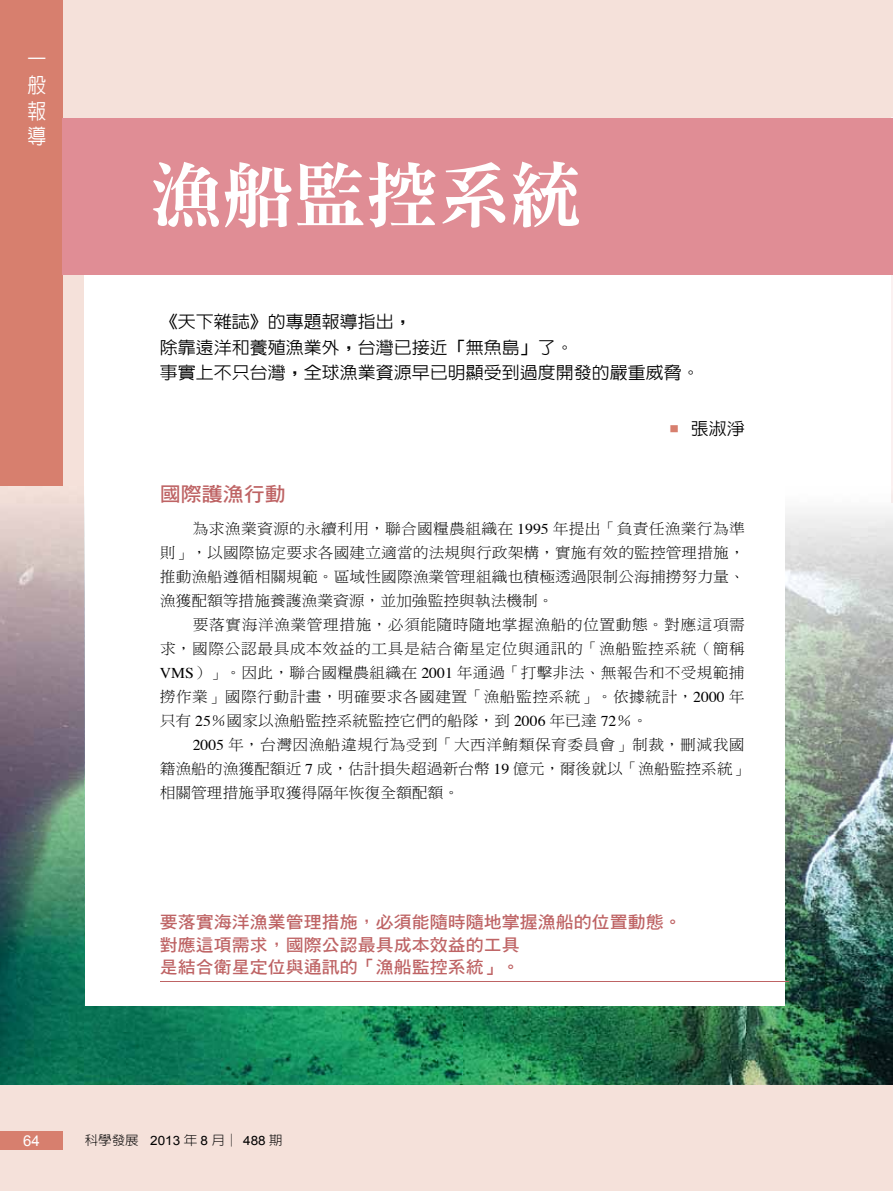
<style>
.page{position:relative;width:893px;height:1191px;background:#f5e1da}
.page>*{position:absolute;margin:0;border:0;box-sizing:border-box;transform-origin:0 0}
.t1{font:72px "DF Ming Std W9";color:#fff}
.t2{font:500 21px/25.7px "AR New Hei B5";color:#fff;text-align:justify;scale:.9 1}
.t3{font:19.95px "DF Hei Std W7";color:#be6364;scale:1.05 1}
.t4{font:500 17.1px/25.5px "AR New Hei B5";color:#000;scale:1.05 1}
.t5{font:17.1px/22.5px "DF Hei Std W7";color:#be6364;scale:1.05 1}
.t6{font:15px/24px "DF Ming Std W3";color:#000;text-align:justify;scale:1.05 1}
.t7{font:15px "Arial";color:#fff}
.t8{font:300 12.9px "AR New Hei B5";color:#000;scale:1.05 1}
.s1{font-weight:700}
.s2{font-family:"Times"}
.s3{font-family:"Arial";font-weight:400}
</style>
<div class="page">
<div style="left:85px;top:118px;width:808px;height:966px;background:#fff"></div>
<div style="left:0;top:1131px;width:62px;height:18px;background:#d77f6e"></div>
<div style="left:0;top:0;width:62px;height:487px;background:#d77f6e"></div>
<hr style="left:891px;top:118px;width:2px;height:385px;background:#fbf0f0">
<img style="left:0;top:487px;width:893px;height:597px">
<svg style="left:891px;top:487px;width:2px;height:16px"></svg>
<div style="left:85px;top:351px;width:699px;height:655px;background:#fff"></div>
<div style="left:62px;top:118px;width:831px;height:156px;background:#e08d95"></div>
<hr style="left:161px;top:981px;width:628px;height:1px;background:#be6364">
<h2 class="t2" style="left:28px;top:47px;width:22px">一般報導</h2>
<h1 class="t1" style="left:150px;top:156px;width:433px">漁船監控系統</h1>
<p class="t4" style="left:160px;top:309px;width:516px"><span class="s1">《</span>天下雜誌<span class="s1">》</span>的專題報導指出<span class="s1">，<br></span>除靠遠洋和養殖漁業外<span class="s1">，</span>台灣已接近<span class="s1">「</span>無魚島<span class="s1">」</span>了<span class="s1">。<br></span>事實上不只台灣<span class="s1">，</span>全球漁業資源早已明顯受到過度開發的嚴重威脅<span class="s1">。</span></p>
<p class="t4" style="left:670px;top:416px;width:73px"><sup>■</sup> 張淑淨</p>
<h3 class="t3" style="left:160px;top:483px;width:121px">國際護漁行動</h3>
<p class="t6" style="left:160px;top:516px;width:559px;text-indent:33px">為求漁業資源的永續利用，聯合國糧農組織在 <span class="s2">1995</span> 年提出「負責任漁業行為準則」，以國際協定要求各國建立適當的法規與行政架構，實施有效的監控管理措施，推動漁船遵循相關規範。區域性國際漁業管理組織也積極透過限制公海捕撈努力量、漁獲配額等措施養護漁業資源，並加強監控與執法機制。</p>
<p class="t6" style="left:160px;top:612px;width:559px;text-indent:33px">要落實海洋漁業管理措施，必須能隨時隨地掌握漁船的位置動態。對應這項需求，國際公認最具成本效益的工具是結合衛星定位與通訊的「漁船監控系統（簡稱<span class="s2">VMS</span>）」。因此，聯合國糧農組織在 <span class="s2">2001</span> 年通過「打擊非法、無報告和不受規範捕撈作業」國際行動計畫，明確要求各國建置「漁船監控系統」。依據統計，<span class="s2">2000</span> 年只有 <span class="s2">25</span>％國家以漁船監控系統監控它們的船隊，到 <span class="s2">2006</span> 年已達 <span class="s2">72</span>％。</p>
<p class="t6" style="left:160px;top:732px;width:562px;text-align:left;text-indent:33px"><span class="s2">2005</span> 年，台灣因漁船違規行為受到「大西洋鮪類保育委員會」制裁，刪減我國籍漁船的漁獲配額近 <span class="s2">7</span> 成，估計損失超過新台幣 <span class="s2">19</span> 億元，爾後就以「漁船監控系統」相關管理措施爭取獲得隔年恢復全額配額。</p>
<p class="t5" style="left:160px;top:910px;width:499px">要落實海洋漁業管理措施，必須能隨時隨地掌握漁船的位置動態。對應這項需求，國際公認最具成本效益的工具<br>是結合衛星定位與通訊的「漁船監控系統」。</p>
<p class="t7" style="left:23px;top:1131px;width:18px">64</p>
<p class="t8" style="left:85px;top:1133px;width:190px">科學發展 <span class="s3">2013</span> 年 <span class="s3">8</span> 月│ <span class="s3">488</span> 期</p>
</div>
